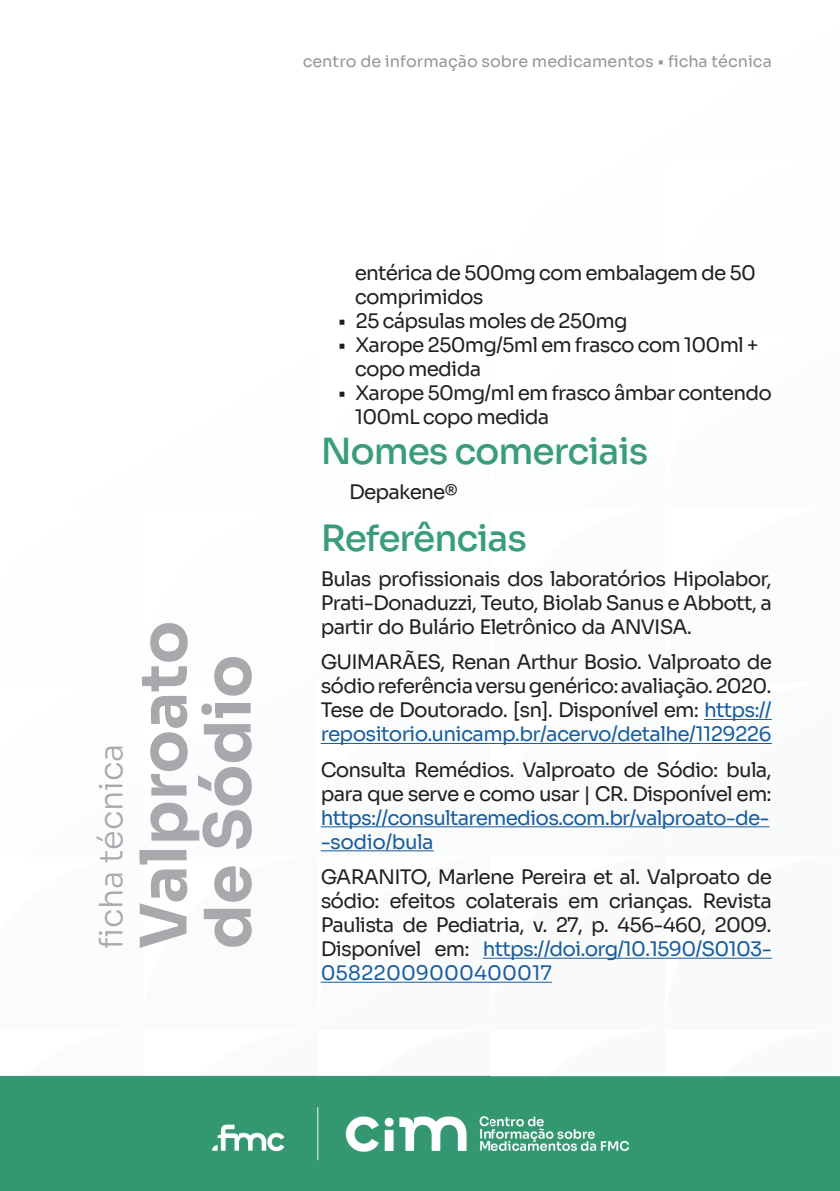
<style>
.page{position:relative;width:840px;height:1191px;background:#fff}
.page>*{position:absolute;margin:0;border:0;box-sizing:border-box;transform-origin:0 0}
.t1{font:700 64px "Sora";color:#a8a9ad}
.t2{font:500 36px "Sora";letter-spacing:-.03em;color:#399c7b}
.t3{font:300 32px "Sora";color:#a8a9ad}
.t4{font:20px/24px "Sora";letter-spacing:-.04em;color:#231f20}
.t5{font:20px/24px "Sora";letter-spacing:-.04em;color:#175d9e}
.t6{font:20px "Sora";letter-spacing:.005em;color:#175d9e}
.t7{font:16px "Sora";color:#939598}
.s1{color:#175d9e}
</style>
<div class="page">
<img style="left:0;top:718px;width:839px;height:473px">
<hr style="left:703px;top:719px;width:68px;height:1px;background:#175d9e">
<hr style="left:320px;top:743px;width:451px;height:1px;background:#175d9e">
<hr style="left:320px;top:826px;width:449px;height:1px;background:#175d9e">
<hr style="left:320px;top:850px;width:113px;height:1px;background:#175d9e">
<hr style="left:482px;top:957px;width:289px;height:1px;background:#175d9e">
<hr style="left:320px;top:981px;width:231px;height:1px;background:#175d9e">
<p class="t7" style="left:302px;top:48px;width:470px">centro de informação sobre medicamentos • ficha técnica</p>
<h3 class="t3" style="left:85px;top:949px;width:207px;rotate:-90deg">ficha técnica</h3>
<h1 class="t1" style="left:111px;top:949px;width:330px;rotate:-90deg">Valproato</h1>
<h1 class="t1" style="left:175px;top:949px;width:296px;rotate:-90deg">de Sódio</h1>
<p class="t4" style="left:337px;top:307px;width:10px">•</p>
<p class="t4" style="left:337px;top:331px;width:10px">•</p>
<p class="t4" style="left:337px;top:379px;width:10px">•</p>
<p class="t4" style="left:354px;top:259px;width:402px">entérica de 500mg com embalagem de 50 comprimidos<br>25 cápsulas moles de 250mg</p>
<p class="t4" style="left:355px;top:331px;width:404px">Xarope 250mg/5ml em frasco com 100ml +</p>
<p class="t4" style="left:354px;top:355px;width:418px">copo medida<br>Xarope 50mg/ml em frasco âmbar contendo</p>
<p class="t4" style="left:354px;top:403px;width:196px">100mL copo medida</p>
<h2 class="t2" style="left:320px;top:421px;width:329px">Nomes comerciais</h2>
<p class="t4" style="left:349px;top:478px;width:110px">DepakeneR</p>
<h2 class="t2" style="left:320px;top:508px;width:208px">Referências</h2>
<p class="t4" style="left:320px;top:565px;width:452px;text-align:justify">Bulas profissionais dos laboratórios Hipolabor, Prati-Donaduzzi, Teuto, Biolab Sanus e Abbott a, partir do Bulário Eletrônico da ANVISA.</p>
<p class="t4" style="left:320px;top:648px;width:452px;text-align:justify">GUIMARÃES, Renan Arthur Bosio. Valproato de sódioreferênciaversugenérico:avaliação.2020.<br>Tese de Doutorado [. sn .] Disponível em: <span class="s1">https:// repositorio.unicamp.br/acervo/detalhe/1129226</span></p>
<p class="t4" style="left:320px;top:756px;width:452px">Consulta Remédios. Valproato de Sódio: bula, para que serve e como usar | CR. Disponível em:</p>
<p class="t5" style="left:320px;top:804px;width:450px">https://consultaremedios.com.br/valproato-de--sodio/bula</p>
<p class="t4" style="left:320px;top:863px;width:452px;text-align:right">GARANITO, Marlene Pereira et al. Valproato de<br>Revista</p>
<p class="t4" style="left:320px;top:887px;width:452px">sódio:<br>Paulista de Pediatria .v, 27, p. 456-460, 2009.</p>
<p class="t5" style="left:482px;top:935px;width:290px">https://doi.org/10.1590/S0103-</p>
<p class="t4" style="left:389px;top:887px;width:68px">efeitos</p>
<p class="t4" style="left:465px;top:887px;width:94px">colaterais</p>
<p class="t4" style="left:608px;top:887px;width:85px">crianças.</p>
<p class="t4" style="left:568px;top:887px;width:32px">em</p>
<p class="t4" style="left:320px;top:935px;width:102px">Disponível</p>
<p class="t6" style="left:320px;top:956px;width:233px">05822009000400017</p>
<p class="t4" style="left:434px;top:935px;width:37px">em:</p>
</div>
